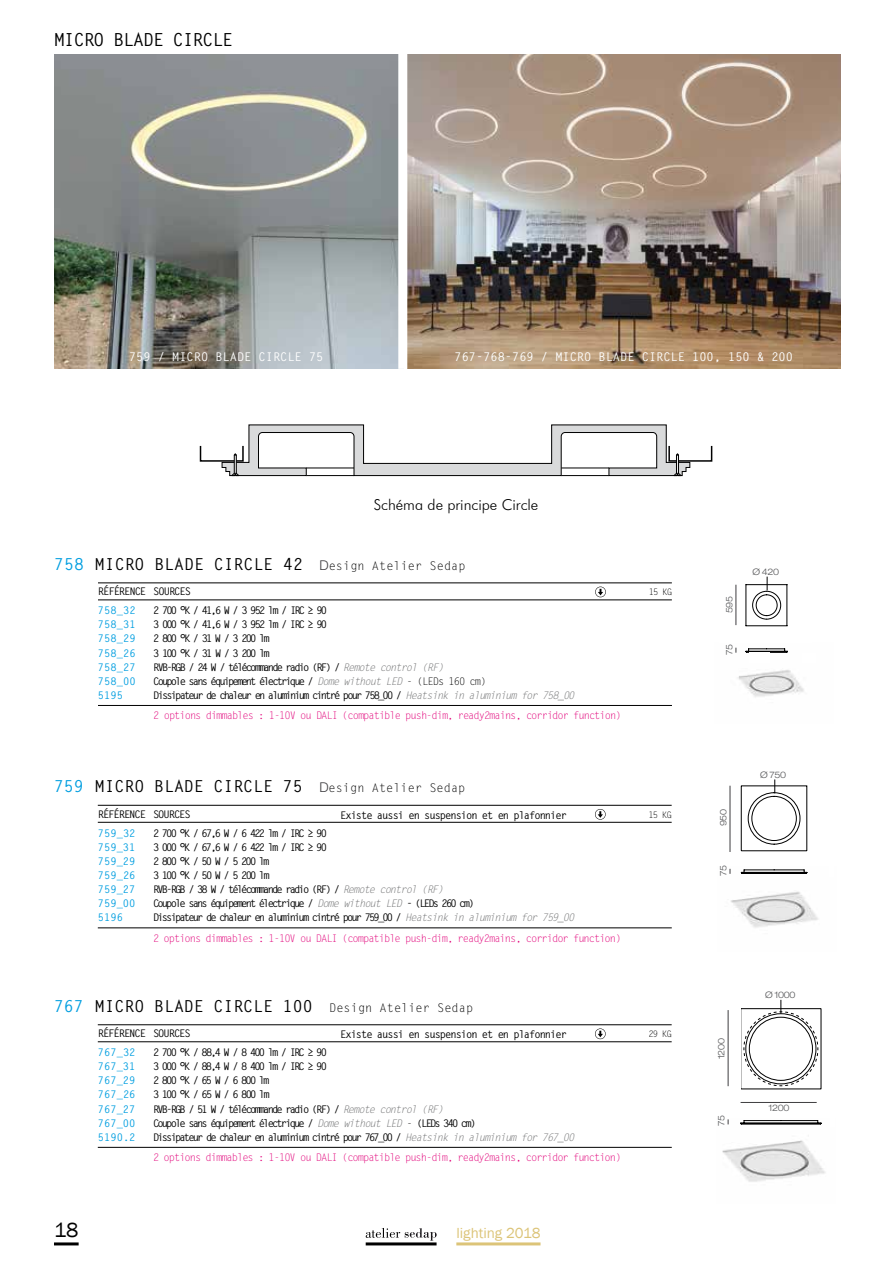
<style>
.page{position:relative;width:893px;height:1263px;background:#fff}
.page>*{position:absolute;margin:0;border:0;box-sizing:border-box;transform-origin:0 0}
.t1{font:21px "Franklin Gothic";color:#000}
.t2{font:700 18px "Letter Gothic Std";letter-spacing:-.05em;color:#000}
.t3{font:700 16.5px "Letter Gothic Std";color:#000}
.t4{font:300 15px "Futura BT";color:#000}
.t5{font:15px "Franklin Gothic";color:#dcc478}
.t6{font:700 12px "Letter Gothic Std";color:#fff}
.t7{font:700 10.5px "Letter Gothic Std";letter-spacing:-.18em;color:#000}
.t8{font:10.5px "Letter Gothic Std";letter-spacing:-.1em;color:#e2007a}
.t9{font:700 10.5px "Letter Gothic Std";color:#009ee0}
.t10{font:700 10.5px "Letter Gothic Std";letter-spacing:-.1em;color:#000}
.t11{font:300 expanded 9px "Helvetica Neue LT Std";letter-spacing:-.04em;color:#555658}
.t12{font:9px "Letter Gothic Std";letter-spacing:-.1em;color:#000}
.s1{color:#009ee0}
.s2{font-family:"Helvetica Neue LT Std";font-weight:300;font-size:13.5px;color:#3e3d40}
.s3{font-weight:400;font-size:12px}
.s4{font-weight:400;font-style:italic;color:#707172}
.s5{font-weight:400}
</style>
<div class="page">
<img style="left:54px;top:54px;width:344px;height:315px">
<img style="left:407px;top:54px;width:433px;height:315px">
<hr style="left:98px;top:583px;width:574px;height:1px;background:#000">
<hr style="left:98px;top:600px;width:574px;height:1px;background:#000">
<hr style="left:98px;top:705px;width:574px;height:1px;background:#000">
<svg style="left:595px;top:587px;width:11px;height:10px"></svg>
<hr style="left:98px;top:805px;width:574px;height:1px;background:#000">
<hr style="left:98px;top:822px;width:574px;height:1px;background:#000">
<hr style="left:98px;top:927px;width:574px;height:1px;background:#000">
<svg style="left:595px;top:809px;width:11px;height:11px"></svg>
<hr style="left:98px;top:1024px;width:574px;height:1px;background:#000">
<hr style="left:98px;top:1041px;width:574px;height:1px;background:#000">
<hr style="left:98px;top:1147px;width:574px;height:1px;background:#000">
<svg style="left:595px;top:1028px;width:11px;height:11px"></svg>
<div style="left:200px;top:445px;width:44px;height:17px;border:2px solid #000"></div>
<div style="left:668px;top:445px;width:44px;height:17px;border:2px solid #000"></div>
<svg style="left:221px;top:424px;width:470px;height:52px"></svg>
<img style="left:735px;top:647px;width:69px;height:50px">
<hr style="left:787px;top:585px;width:1px;height:40px;background:#000">
<div style="left:749px;top:653px;width:21px;height:10px;background:#fff"></div>
<div style="left:802px;top:654px;width:13px;height:9px;background:#fff"></div>
<svg style="left:746px;top:577px;width:41px;height:75px"></svg>
<hr style="left:736px;top:585px;width:1px;height:40px;background:#3e3d40">
<img style="left:729px;top:868px;width:89px;height:60px">
<svg style="left:741px;top:779px;width:66px;height:94px"></svg>
<hr style="left:730px;top:786px;width:1px;height:66px;background:#3e3d40">
<img style="left:722px;top:1119px;width:104px;height:63px">
<hr style="left:741px;top:1102px;width:76px;height:1px;background:#3e3d40">
<hr style="left:728px;top:1010px;width:1px;height:76px;background:#3e3d40">
<svg style="left:741px;top:1000px;width:77px;height:86px"></svg>
<hr style="left:741px;top:1124px;width:79px;height:1px;background:#000">
<hr style="left:744px;top:1120px;width:37px;height:1px;background:#000">
<hr style="left:781px;top:1120px;width:37px;height:1px;background:#000">
<hr style="left:741px;top:1123px;width:80px;height:1px;background:#000">
<svg style="left:817px;top:1120px;width:5px;height:5px"></svg>
<svg style="left:740px;top:1120px;width:5px;height:5px"></svg>
<hr style="left:54px;top:1242px;width:25px;height:3px;background:#000">
<svg style="left:366px;top:1228px;width:71px;height:13px"></svg>
<hr style="left:456px;top:1242px;width:84px;height:3px;background:#dcc478">
<hr style="left:366px;top:1242px;width:71px;height:3px;background:#000">
<h2 class="t2" style="left:54px;top:29px;width:181px">MICRO BLADE CIRCLE</h2>
<p class="t6" style="left:129px;top:349px;width:196px">759 / MICRO BLADE CIRCLE 75</p>
<p class="t6" style="left:455px;top:349px;width:340px">767-768-769 / MICRO BLADE CIRCLE 100, 150 &amp; 200</p>
<h3 class="t4" style="left:374px;top:496px;width:166px">Schéma de principe Circle</h3>
<h3 class="t3" style="left:54px;top:554px;width:413px"><span class="s1">758</span> MICRO BLADE CIRCLE 42 <span class="s2">D</span><span class="s3">esign Atelier Sedap</span></h3>
<p class="t9" style="left:98px;top:604px;width:39px">758_32</p>
<p class="t7" style="left:153px;top:604px;width:175px">2 700 °K / 41,6 W / 3 952 lm / IRC ≥ 90</p>
<p class="t9" style="left:98px;top:646px;width:39px">758_26</p>
<p class="t7" style="left:153px;top:646px;width:118px">3 100 °K / 31 W / 3 200 lm</p>
<p class="t9" style="left:98px;top:689px;width:27px">5195</p>
<p class="t7" style="left:153px;top:689px;width:423px">Dissipateur de chaleur en aluminium cintré pour 758_00 / <span class="s4">Heatsink in aluminium for 758_00</span></p>
<p class="t10" style="left:98px;top:585px;width:95px">RÉFÉRENCE SOURCES</p>
<p class="t9" style="left:98px;top:618px;width:39px">758_31</p>
<p class="t7" style="left:153px;top:618px;width:175px">3 000 °K / 41,6 W / 3 952 lm / IRC ≥ 90</p>
<p class="t9" style="left:98px;top:632px;width:39px">758_29</p>
<p class="t7" style="left:153px;top:632px;width:118px">2 800 °K / 31 W / 3 200 lm</p>
<p class="t9" style="left:98px;top:675px;width:39px">758_00</p>
<p class="t7" style="left:153px;top:675px;width:335px">Coupole sans équipement électrique / <span class="s4">Dome without LED</span> <span class="s5">- (LEDs 160 cm)</span></p>
<p class="t8" style="left:153px;top:710px;width:470px">2 options dimmables : 1-10V ou DALI (compatible push-dim, ready2mains, corridor function)</p>
<p class="t9" style="left:98px;top:660px;width:39px">758_27</p>
<p class="t7" style="left:153px;top:660px;width:292px">RVB-RGB / 24 W / télécommande radio (RF) / <span class="s4">Remote control (RF)</span></p>
<p class="t12" style="left:649px;top:587px;width:25px">15 KG</p>
<h3 class="t3" style="left:54px;top:776px;width:413px"><span class="s1">759</span> MICRO BLADE CIRCLE 75 <span class="s2">D</span><span class="s3">esign Atelier Sedap</span></h3>
<p class="t9" style="left:98px;top:826px;width:39px">759_32</p>
<p class="t7" style="left:153px;top:826px;width:175px">2 700 °K / 67,6 W / 6 422 lm / IRC ≥ 90</p>
<p class="t9" style="left:98px;top:869px;width:39px">759_26</p>
<p class="t7" style="left:153px;top:869px;width:118px">3 100 °K / 50 W / 5 200 lm</p>
<p class="t9" style="left:98px;top:911px;width:27px">5196</p>
<p class="t7" style="left:153px;top:911px;width:423px">Dissipateur de chaleur en aluminium cintré pour 759_00 / <span class="s4">Heatsink in aluminium for 759_00</span></p>
<p class="t10" style="left:98px;top:807px;width:95px">RÉFÉRENCE SOURCES</p>
<p class="t9" style="left:98px;top:840px;width:39px">759_31</p>
<p class="t7" style="left:153px;top:840px;width:175px">3 000 °K / 67,6 W / 6 422 lm / IRC ≥ 90</p>
<p class="t9" style="left:98px;top:855px;width:39px">759_29</p>
<p class="t7" style="left:153px;top:855px;width:118px">2 800 °K / 50 W / 5 200 lm</p>
<p class="t9" style="left:98px;top:897px;width:39px">759_00</p>
<p class="t7" style="left:153px;top:897px;width:323px">Coupole sans équipement électrique / <span class="s4">Dome without LED</span> - (LEDs 260 cm)</p>
<p class="t8" style="left:153px;top:932px;width:470px">2 options dimmables : 1-10V ou DALI (compatible push-dim, ready2mains, corridor function)</p>
<p class="t10" style="left:340px;top:808px;width:228px">Existe aussi en suspension et en plafonnier</p>
<p class="t12" style="left:648px;top:809px;width:25px">15 KG</p>
<p class="t9" style="left:98px;top:883px;width:39px">759_27</p>
<p class="t7" style="left:153px;top:883px;width:292px">RVB-RGB / 38 W / télécommande radio (RF) / <span class="s4">Remote control (RF)</span></p>
<h3 class="t3" style="left:54px;top:996px;width:421px"><span class="s1">767</span> MICRO BLADE CIRCLE 100 <span class="s3">Design Atelier Sedap</span></h3>
<p class="t9" style="left:98px;top:1046px;width:39px">767_32</p>
<p class="t7" style="left:153px;top:1046px;width:175px">2 700 °K / 88,4 W / 8 400 lm / IRC ≥ 90</p>
<p class="t9" style="left:98px;top:1088px;width:39px">767_26</p>
<p class="t7" style="left:153px;top:1088px;width:118px">3 100 °K / 65 W / 6 800 lm</p>
<p class="t9" style="left:98px;top:1130px;width:39px">5190.2</p>
<p class="t7" style="left:153px;top:1130px;width:423px">Dissipateur de chaleur en aluminium cintré pour 767_00 / <span class="s4">Heatsink in aluminium for 767_00</span></p>
<p class="t10" style="left:98px;top:1027px;width:95px">RÉFÉRENCE SOURCES</p>
<p class="t9" style="left:98px;top:1060px;width:39px">767_31</p>
<p class="t7" style="left:153px;top:1060px;width:175px">3 000 °K / 88,4 W / 8 400 lm / IRC ≥ 90</p>
<p class="t9" style="left:98px;top:1074px;width:39px">767_29</p>
<p class="t7" style="left:153px;top:1074px;width:118px">2 800 °K / 65 W / 6 800 lm</p>
<p class="t9" style="left:98px;top:1116px;width:39px">767_00</p>
<p class="t7" style="left:153px;top:1116px;width:324px">Coupole sans équipement électrique / <span class="s4">Dome without LED</span> <span class="s5">-</span> (LEDs 340 cm)</p>
<p class="t8" style="left:153px;top:1151px;width:470px">2 options dimmables : 1-10V ou DALI (compatible push-dim, ready2mains, corridor function)</p>
<p class="t10" style="left:340px;top:1028px;width:228px">Existe aussi en suspension et en plafonnier</p>
<p class="t12" style="left:648px;top:1029px;width:25px">29 KG</p>
<p class="t9" style="left:98px;top:1102px;width:39px">767_27</p>
<p class="t7" style="left:153px;top:1102px;width:292px">RVB-RGB / 51 W / télécommande radio (RF) / <span class="s4">Remote control (RF)</span></p>
<h1 class="t1" style="left:54px;top:1217px;width:26px">18</h1>
<h3 class="t5" style="left:456px;top:1224px;width:86px">lighting 2018</h3>
<p class="t11" style="left:724px;top:613px;width:19px;rotate:-90deg">595</p>
<p class="t11" style="left:724px;top:655px;width:12px;rotate:-90deg">75</p>
<p class="t11" style="left:752px;top:566px;width:28px">Ø 420</p>
<p class="t11" style="left:718px;top:826px;width:19px;rotate:-90deg">950</p>
<p class="t11" style="left:718px;top:876px;width:12px;rotate:-90deg">75</p>
<p class="t11" style="left:760px;top:769px;width:28px">Ø 750</p>
<p class="t11" style="left:716px;top:1059px;width:22px;rotate:-90deg">1200</p>
<p class="t11" style="left:716px;top:1126px;width:12px;rotate:-90deg">75</p>
<p class="t11" style="left:765px;top:989px;width:32px">Ø 1000</p>
<p class="t11" style="left:769px;top:1103px;width:22px">1200</p>
</div>
